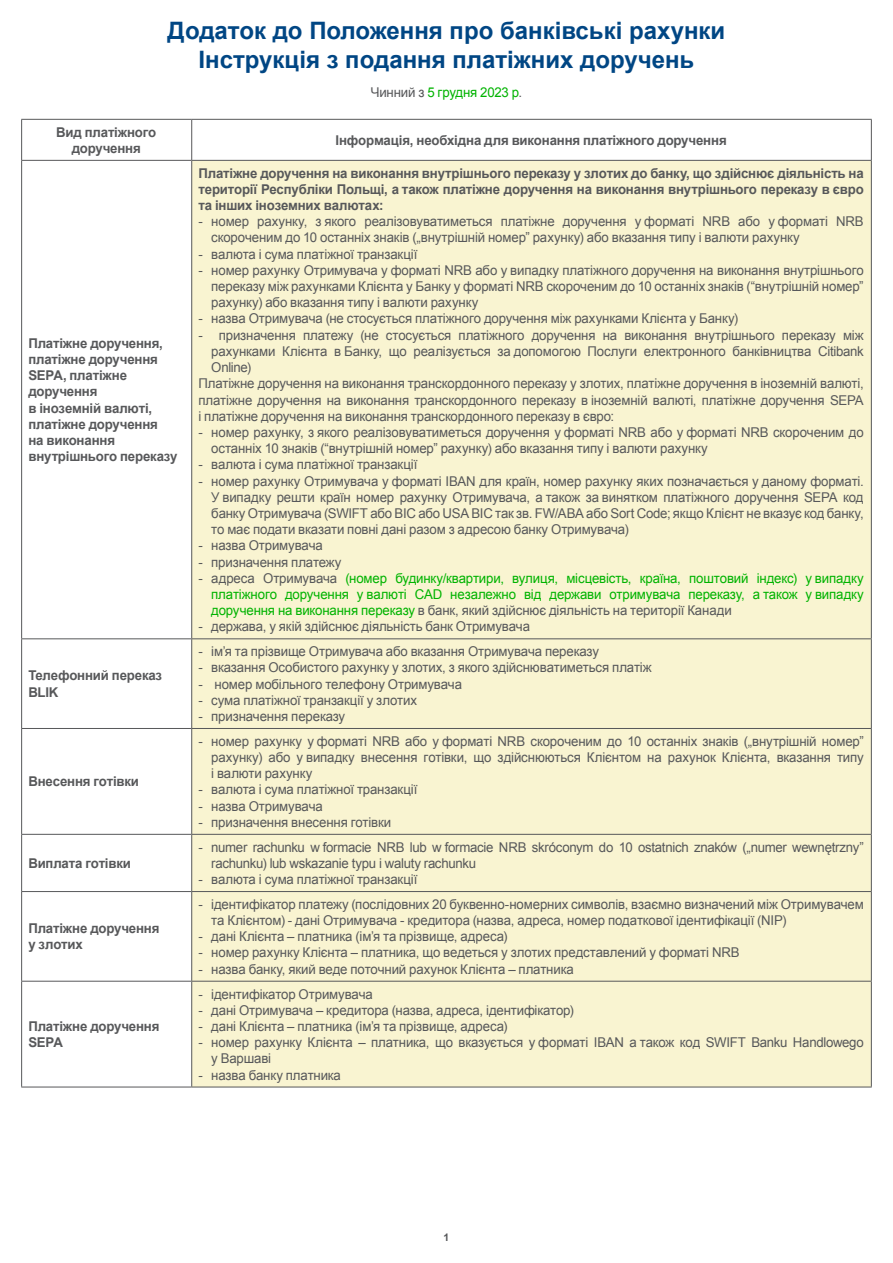
<style>
.page{position:relative;width:893px;height:1263px;background:#fff}
.page>*{position:absolute;margin:0;border:0;box-sizing:border-box;transform-origin:0 0}
.t1{font:700 24px/28.8px "Arial";color:#004684;text-align:center}
.t2{font:13.5px/16.2px "Arial";letter-spacing:-.01em;color:#57585a}
.t3{font:700 13.5px/16.2px "Arial";letter-spacing:-.015em;color:#57585a}
.t4{font:13.5px/16.2px "Arial";letter-spacing:-.01em;color:#00b300;text-align:justify}
.t5{font:700 10.5px "Arial";color:#57585a}
.s1{color:#57585a}
</style>
<div class="page">
<div style="left:192px;top:161px;width:679px;height:926px;background:#f9f4d1"></div>
<hr style="left:21px;top:119px;width:171px;height:1px;background:#57585a">
<hr style="left:21px;top:120px;width:1px;height:40px;background:#57585a">
<hr style="left:192px;top:119px;width:680px;height:1px;background:#57585a">
<hr style="left:191px;top:120px;width:1px;height:40px;background:#57585a">
<hr style="left:871px;top:120px;width:1px;height:40px;background:#57585a">
<hr style="left:21px;top:160px;width:171px;height:1px;background:#57585a">
<hr style="left:21px;top:161px;width:1px;height:477px;background:#57585a">
<hr style="left:192px;top:160px;width:680px;height:1px;background:#57585a">
<hr style="left:191px;top:161px;width:1px;height:477px;background:#57585a">
<hr style="left:871px;top:161px;width:1px;height:477px;background:#57585a">
<hr style="left:21px;top:638px;width:171px;height:1px;background:#57585a">
<hr style="left:21px;top:639px;width:1px;height:89px;background:#57585a">
<hr style="left:192px;top:638px;width:680px;height:1px;background:#57585a">
<hr style="left:191px;top:639px;width:1px;height:89px;background:#57585a">
<hr style="left:871px;top:639px;width:1px;height:89px;background:#57585a">
<hr style="left:21px;top:728px;width:171px;height:1px;background:#57585a">
<hr style="left:21px;top:729px;width:1px;height:105px;background:#57585a">
<hr style="left:192px;top:728px;width:680px;height:1px;background:#57585a">
<hr style="left:191px;top:729px;width:1px;height:105px;background:#57585a">
<hr style="left:871px;top:729px;width:1px;height:105px;background:#57585a">
<hr style="left:21px;top:834px;width:171px;height:1px;background:#57585a">
<hr style="left:21px;top:835px;width:1px;height:56px;background:#57585a">
<hr style="left:192px;top:834px;width:680px;height:1px;background:#57585a">
<hr style="left:191px;top:835px;width:1px;height:56px;background:#57585a">
<hr style="left:871px;top:835px;width:1px;height:56px;background:#57585a">
<hr style="left:21px;top:891px;width:171px;height:1px;background:#57585a">
<hr style="left:21px;top:892px;width:1px;height:89px;background:#57585a">
<hr style="left:192px;top:891px;width:680px;height:1px;background:#57585a">
<hr style="left:191px;top:892px;width:1px;height:89px;background:#57585a">
<hr style="left:871px;top:892px;width:1px;height:89px;background:#57585a">
<hr style="left:21px;top:981px;width:171px;height:1px;background:#57585a">
<hr style="left:21px;top:981px;width:1px;height:106px;background:#57585a">
<hr style="left:192px;top:981px;width:680px;height:1px;background:#57585a">
<hr style="left:191px;top:981px;width:1px;height:106px;background:#57585a">
<hr style="left:871px;top:981px;width:1px;height:106px;background:#57585a">
<hr style="left:21px;top:1087px;width:171px;height:1px;background:#57585a">
<hr style="left:192px;top:1087px;width:680px;height:1px;background:#57585a">
<h1 class="t1" style="left:168px;top:17px;width:559px">Додаток до Положення про банківські рахунки<br>Інструкція з подання платіжних доручень</h1>
<p class="t4" style="left:371px;top:84px;width:153px"><span class="s1">Чинний з</span> 5 грудня 2023 р<span class="s1">.</span></p>
<p class="t3" style="left:56px;top:124px;width:102px;text-align:center">Вид платіжного доручення</p>
<p class="t3" style="left:336px;top:132px;width:393px">Інформація, необхідна для виконання платіжного доручення</p>
<p class="t3" style="left:28px;top:335px;width:151px">Платіжне доручення, платіжне доручення<br>SEPA, платіжне доручення<br>в іноземній валюті, платіжне доручення<br>на виконання внутрішнього переказу</p>
<p class="t3" style="left:28px;top:668px;width:135px">Телефонний переказ<br>BLIK</p>
<p class="t3" style="left:28px;top:774px;width:112px">Внесення готівки</p>
<p class="t3" style="left:28px;top:855px;width:104px">Виплата готівки</p>
<p class="t3" style="left:28px;top:921px;width:133px">Платіжне доручення у злотих</p>
<p class="t3" style="left:28px;top:1018px;width:133px">Платіжне доручення<br>SEPA</p>
<p class="t3" style="left:198px;top:165px;width:667px;text-align:justify">Платіжне доручення на виконання внутрішнього переказу у злотих до банку, що здійснює діяльність на території Республіки Польщі, а також платіжне доручення на виконання внутрішнього переказу в євро та інших іноземних валютах:</p>
<p class="t2" style="left:211px;top:214px;width:654px;text-indent:-13px">- номер рахунку, з якого реалізовуватиметься платіжне доручення у форматі NRB або у форматі NRB скороченим до 10 останніх знаків („внутрішній номер” рахунку) або вказання типу і валюти рахунку</p>
<p class="t2" style="left:198px;top:246px;width:220px">- валюта і сума платіжної транзакції</p>
<p class="t2" style="left:211px;top:262px;width:654px;text-align:justify;text-indent:-13px">- номер рахунку Отримувача у форматі NRB або у випадку платіжного доручення на виконання внутрішнього переказу між рахунками Клієнта у Банку у форматі NRB скороченим до 10 останніх знаків (“внутрішній номер” рахунку) або вказання типу і валюти рахунку</p>
<p class="t2" style="left:198px;top:311px;width:541px">- назва Отримувача (не стосується платіжного доручення між рахунками Клієнта у Банку)</p>
<p class="t2" style="left:198px;top:327px;width:667px">- призначення платежу (не стосується платіжного доручення на виконання внутрішнього переказу між</p>
<p class="t2" style="left:211px;top:343px;width:654px">рахунками Клієнта в Банку, що реалізується за допомогою Послуги електронного банківництва Citibank</p>
<p class="t2" style="left:211px;top:359px;width:42px">Online)</p>
<p class="t2" style="left:198px;top:376px;width:667px">Платіжне доручення на виконання транскордонного переказу у злотих, платіжне доручення в іноземній валюті,</p>
<p class="t2" style="left:198px;top:392px;width:667px">платіжне доручення на виконання транскордонного переказу в іноземній валюті, платіжне доручення SEPA</p>
<p class="t2" style="left:198px;top:408px;width:417px">i платіжне доручення на виконання транскордонного переказу в євро:</p>
<p class="t2" style="left:211px;top:424px;width:654px;text-indent:-13px">- номер рахунку, з якого реалізовуватиметься доручення у форматі NRB або у форматі NRB скороченим до останніх 10 знаків (“внутрішній номер” рахунку) або вказання типу і валюти рахунку</p>
<p class="t2" style="left:198px;top:457px;width:220px">- валюта і сума платіжної транзакції</p>
<p class="t2" style="left:211px;top:473px;width:654px;text-align:justify;text-indent:-13px">- номер рахунку Отримувача у форматі IBAN для країн, номер рахунку яких позначається у даному форматі.<br>У випадку решти країн номер рахунку Отримувача, а також за винятком платіжного доручення SEPA код банку Отримувача (SWIFT або BIC або USA BIC так зв. FW/ABA або Sort Code; якщо Клієнт не вказує код банку, то має подати вказати повні дані разом з адресою банку Отримувача)</p>
<p class="t2" style="left:198px;top:538px;width:126px">- назва Отримувача</p>
<p class="t2" style="left:198px;top:554px;width:145px">- призначення платежу</p>
<p class="t4" style="left:211px;top:570px;width:654px;text-indent:-13px"><span class="s1">- адреса Отримувача</span> (номер будинку/квартири, вулиця, місцевість, країна, поштовий індекс) у випадку платіжного доручення у валюті CAD незалежно від держави отримувача переказу, а також у випадку доручення на виконання переказу <span class="s1">в банк, який здійснює діяльність на території Канади</span></p>
<p class="t2" style="left:198px;top:619px;width:333px">- держава, у якій здійснює діяльність банк Отримувача</p>
<p class="t2" style="left:198px;top:643px;width:402px">- ім’я та прізвище Отримувача або вказання Отримувача переказу</p>
<p class="t2" style="left:198px;top:660px;width:455px">- вказання Особистого рахунку у злотих, з якого здійснюватиметься платіж</p>
<p class="t2" style="left:198px;top:676px;width:265px">- номер мобільного телефону Отримувача</p>
<p class="t2" style="left:198px;top:692px;width:220px">- сума платіжної транзакції у злотих</p>
<p class="t2" style="left:198px;top:708px;width:148px">- призначення переказу</p>
<p class="t2" style="left:211px;top:733px;width:654px;text-align:justify;text-indent:-13px">- номер рахунку у форматі NRB або у форматі NRB скороченим до 10 останніх знаків („внутрішній номер” рахунку) або у випадку внесення готівки, що здійснюються Клієнтом на рахунок Клієнта, вказання типу і валюти рахунку</p>
<p class="t2" style="left:198px;top:782px;width:220px">- валюта і сума платіжної транзакції</p>
<p class="t2" style="left:198px;top:798px;width:126px">- назва Отримувача</p>
<p class="t2" style="left:198px;top:814px;width:194px">- призначення внесення готівки</p>
<p class="t2" style="left:211px;top:839px;width:654px;text-indent:-13px">- numer rachunku w formacie NRB lub w formacie NRB skróconym do 10 ostatnich znaków („numer wewnętrzny” rachunku) lub wskazanie typu i waluty rachunku</p>
<p class="t2" style="left:198px;top:871px;width:220px">- валюта і сума платіжної транзакції</p>
<p class="t2" style="left:211px;top:896px;width:654px;text-indent:-13px">- ідентифікатор платежу (послідовних 20 буквенно-номерних символів, взаємно визначений між Отримувачем та Клієнтом) - дані Отримувача - кредитора (назва, адреса, номер податкової ідентифікації (NIP)</p>
<p class="t2" style="left:198px;top:928px;width:311px">- дані Клієнта – платника (ім’я та прізвище, адреса)</p>
<p class="t2" style="left:198px;top:945px;width:543px">- номер рахунку Клієнта – платника, що ведеться у злотих представлений у форматі NRB</p>
<p class="t2" style="left:198px;top:961px;width:377px">- назва банку, який веде поточний рахунок Клієнта – платника</p>
<p class="t2" style="left:198px;top:986px;width:176px">- ідентифікатор Отримувача</p>
<p class="t2" style="left:198px;top:1002px;width:377px">- дані Отримувача – кредитора (назва, адреса, ідентифікатор)</p>
<p class="t2" style="left:198px;top:1018px;width:311px">- дані Клієнта – платника (ім’я та прізвище, адреса)</p>
<p class="t2" style="left:211px;top:1034px;width:654px;text-indent:-13px">- номер рахунку Клієнта – платника, що вказується у форматі IBAN а також код SWIFT Banku Handlowego у Варшаві</p>
<p class="t2" style="left:198px;top:1067px;width:144px">- назва банку платника</p>
<p class="t5" style="left:444px;top:1230px;width:7px">1</p>
</div>
